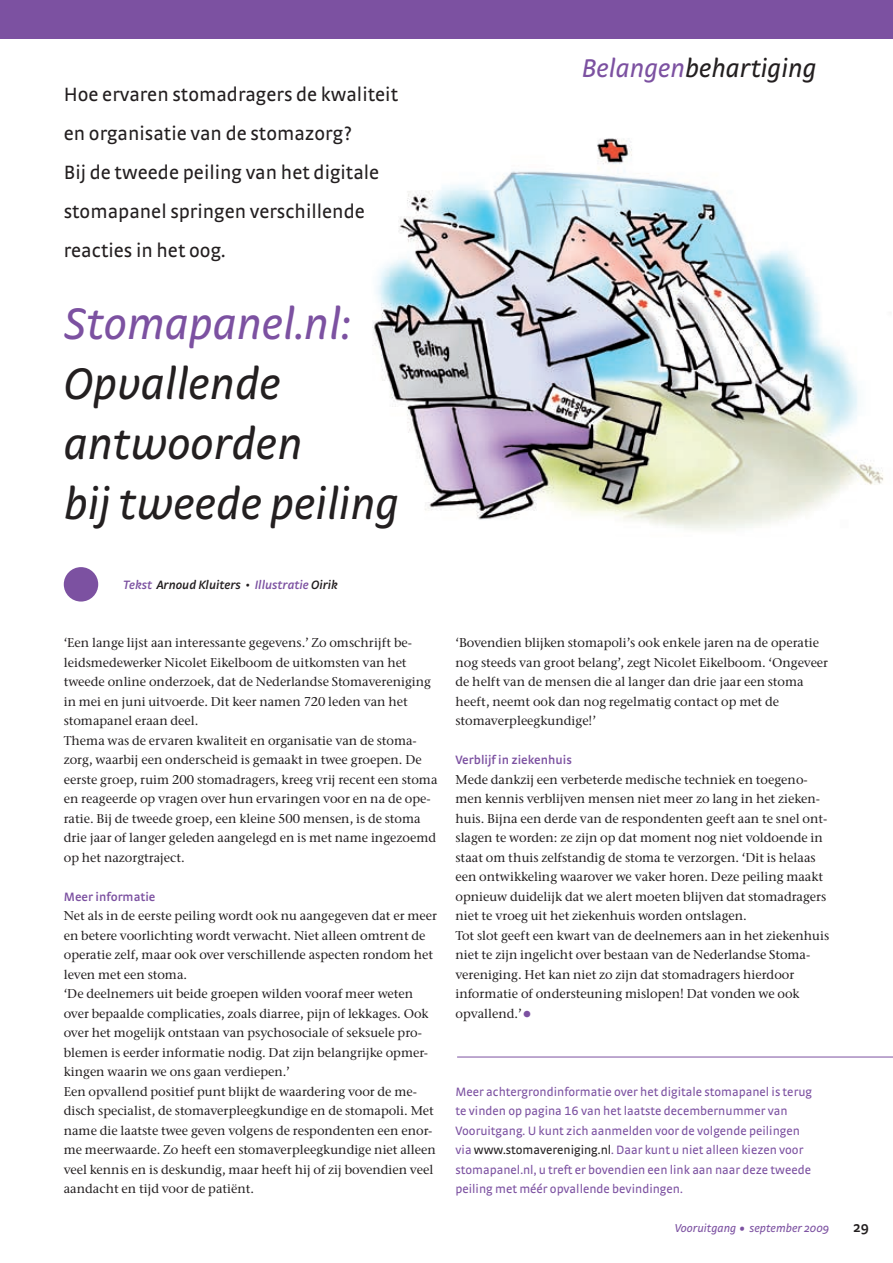
<style>
.page{position:relative;width:893px;height:1263px;background:#fff}
.page>*{position:absolute;margin:0;border:0;box-sizing:border-box;transform-origin:0 0}
.t1{font:italic 46.5px "Strada";color:#231f20}
.t2{font:italic 46.5px "Strada";color:#7c51a1}
.t3{font:italic 27px "Strada";color:#231f20}
.t4{font:20.25px/39px "Strada";color:#231f20}
.t5{font:600 15px "Strada";color:#231f20}
.broodschreef{font:500 12.75px/19.5px "Stone Serif ITC";color:#231f20}
.brood_schreefloos{font:12.75px/19.5px "Strada TF";color:#7c51a1}
.broodschreef-2{font:italic 600 12.75px "Strada";color:#231f20}
.subkop1{font:600 12.75px "Strada";color:#7c51a1}
.t6{font:italic 12px "Strada";color:#7c51a1}
.s1{color:#7c51a1}
.s2{font-size:22.5px;color:#7c51a1}
.s3{color:#231f20}
.s4{font-size:21px}
</style>
<div class="page">
<img style="left:372px;top:138px;width:512px;height:392px">
<div style="left:0;top:0;width:893px;height:38px;background:#7c51a1"></div>
<div style="left:64px;top:567px;width:34px;height:34px;background:#7c51a1;border-radius:50%"></div>
<hr style="left:457px;top:1057px;width:436px;height:1px;background:#7c51a1">
<p class="t4" style="left:64px;top:74px;width:336px">Hoe ervaren stomadragers de kwaliteit en organisatie van de stomazorg?<br>Bij de tweede peiling van het digitale stomapanel springen verschillende reacties in het oog.</p>
<p class="t2" style="left:64px;top:297px;width:289px">Stomapanel.nl:</p>
<p class="t1" style="left:64px;top:357px;width:219px">Opvallende</p>
<p class="t1" style="left:64px;top:417px;width:240px">antwoorden</p>
<p class="t1" style="left:64px;top:477px;width:337px">bij tweede peiling</p>
<p class="t3" style="left:582px;top:52px;width:236px"><span class="s1">Belangen</span>behartiging</p>
<p class="broodschreef-2" style="left:123px;top:577px;width:216px"><span class="s1">Tekst</span> Arnoud Kluiters • <span class="s1">Illustratie</span> Oirik</p>
<p class="broodschreef" style="left:64px;top:633px;width:369px">‘Een lange lijst aan interessante gegevens.’ Zo omschrijft be&shy;leidsmedewerker Nicolet Eikelboom de uitkomsten van het tweede online onderzoek, dat de Nederlandse Stomavereniging in mei en juni uitvoerde. Dit keer namen 720 leden van het stomapanel eraan deel.</p>
<p class="broodschreef" style="left:64px;top:730px;width:375px">Thema was de ervaren kwaliteit en organisatie van de stoma&shy;zorg, waarbij een onderscheid is gemaakt in twee groepen. De eerste groep, ruim 200 stomadragers, kreeg vrij recent een stoma en reageerde op vragen over hun ervaringen voor en na de ope&shy;ratie. Bij de tweede groep, een kleine 500 mensen, is de stoma drie jaar of langer geleden aangelegd en is met name ingezoemd op het nazorgtraject.</p>
<p class="subkop1" style="left:64px;top:889px;width:93px">Meer informatie</p>
<p class="broodschreef" style="left:64px;top:906px;width:375px">Net als in de eerste peiling wordt ook nu aangegeven dat er meer en betere voorlichting wordt verwacht. Niet alleen omtrent de operatie zelf, maar ook over verschillende aspecten rondom het leven met een stoma.</p>
<p class="broodschreef" style="left:64px;top:984px;width:366px">‘De deelnemers uit beide groepen wilden vooraf meer weten over bepaalde complicaties, zoals diarree, pijn of lekkages. Ook over het mogelijk ontstaan van psychosociale of seksuele pro&shy;blemen is eerder informatie nodig. Dat zijn belangrijke opmer&shy;kingen waarin we ons gaan verdiepen.’</p>
<p class="broodschreef" style="left:64px;top:1081px;width:373px">Een opvallend positief punt blijkt de waardering voor de me&shy;disch specialist, de stomaverpleegkundige en de stomapoli. Met name die laatste twee geven volgens de respondenten een enor&shy;me meerwaarde. Zo heeft een stomaverpleegkundige niet alleen veel kennis en is deskundig, maar heeft hij of zij bovendien veel aandacht en tijd voor de patiënt.</p>
<p class="broodschreef" style="left:455px;top:633px;width:374px">‘Bovendien blijken stomapoli’s ook enkele jaren na de operatie nog steeds van groot belang’, zegt Nicolet Eikelboom. ‘Ongeveer de helft van de mensen die al langer dan drie jaar een stoma heeft, neemt ook dan nog regelmatig contact op met de stomaverpleegkundige!’</p>
<p class="subkop1" style="left:455px;top:752px;width:118px">Verblijf in ziekenhuis</p>
<p class="broodschreef" style="left:455px;top:769px;width:373px">Mede dankzij een verbeterde medische techniek en toegeno&shy;men kennis verblijven mensen niet meer zo lang in het zieken&shy;huis. Bijna een derde van de respondenten geeft aan te snel ont&shy;slagen te worden: ze zijn op dat moment nog niet voldoende in staat om thuis zelfstandig de stoma te verzorgen. ‘Dit is helaas een ontwikkeling waarover we vaker horen. Deze peiling maakt opnieuw duidelijk dat we alert moeten blijven dat stomadragers niet te vroeg uit het ziekenhuis worden ontslagen.</p>
<p class="broodschreef" style="left:455px;top:925px;width:375px">Tot slot geeft een kwart van de deelnemers aan in het ziekenhuis niet te zijn ingelicht over bestaan van de Nederlandse Stoma&shy;vereniging. Het kan niet zo zijn dat stomadragers hierdoor informatie of ondersteuning mislopen! Dat vonden we ook opvallend.’<span class="s2">•</span></p>
<p class="brood_schreefloos" style="left:455px;top:1081px;width:358px">Meer achtergrondinformatie over het digitale stomapanel is terug te vinden op pagina 16 van het laatste decembernummer van Vooruitgang. U kunt zich aanmelden voor de volgende peilingen via <span class="s3">www.stomavereniging.nl</span>. Daar kunt u niet alleen kiezen voor stomapanel.nl, u treft er bovendien een link aan naar deze tweede peiling met méér opvallende bevindingen.</p>
<p class="t6" style="left:675px;top:1221px;width:156px">Vooruitgang <span class="s4">•</span> september 2009</p>
<p class="t5" style="left:853px;top:1218px;width:17px">29</p>
</div>
